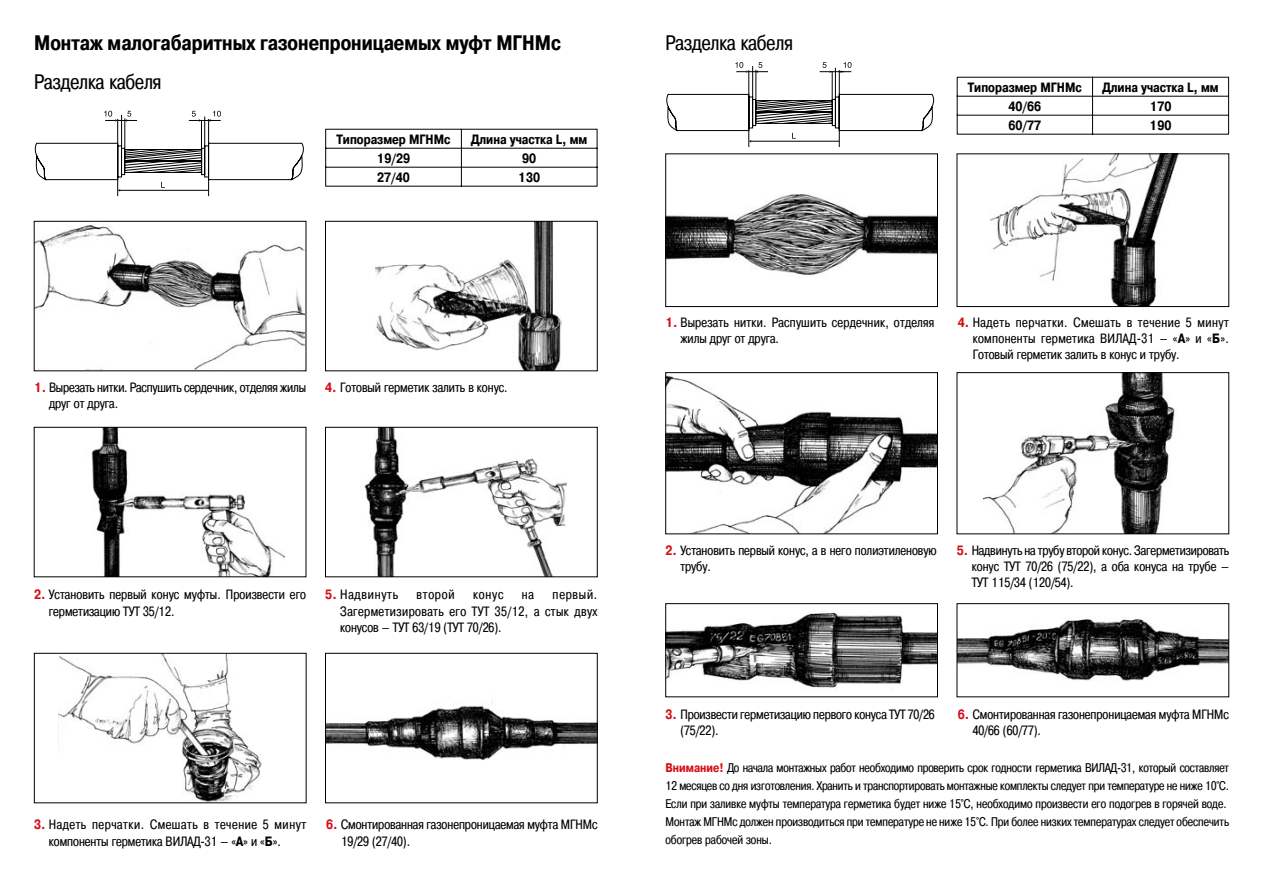
<style>
.page{position:relative;width:1263px;height:893px;background:#fff}
.page>*{position:absolute;margin:0;border:0;box-sizing:border-box;transform-origin:0 0}
.t1{font:700 21px "Pragmatica Cond C";color:#000}
.t2{font:21px "Pragmatica Cond C";color:#000}
.t3{font:13.5px/16.2px "Pragmatica Cond C";color:#000}
.t4{font:700 13.5px "Pragmatica Cond C";color:#000}
.t5{font:13.5px/16.2px "Pragmatica Cond C";letter-spacing:.04em;color:#000}
.t6{font:13.5px "Pragmatica Cond C";letter-spacing:.06em;color:#000}
.t7{font:12.6px/18px "Pragmatica Cond C";color:#000}
.s1{font-weight:700;color:#d40f18}
.s2{font-weight:700}
</style>
<div class="page">
<img style="left:667px;top:194px;width:269px;height:81px">
<div style="left:665px;top:154px;width:273px;height:153px;border:1px solid #000"></div>
<hr style="left:325px;top:129px;width:136px;height:1px;background:#000">
<hr style="left:462px;top:129px;width:135px;height:1px;background:#000">
<hr style="left:325px;top:148px;width:137px;height:1px;background:#000">
<hr style="left:462px;top:148px;width:135px;height:1px;background:#000">
<hr style="left:325px;top:167px;width:137px;height:1px;background:#000">
<svg style="left:325px;top:130px;width:1px;height:56px"></svg>
<hr style="left:462px;top:167px;width:135px;height:1px;background:#000">
<svg style="left:461px;top:129px;width:1px;height:58px"></svg>
<svg style="left:597px;top:130px;width:1px;height:56px"></svg>
<hr style="left:325px;top:186px;width:136px;height:1px;background:#000">
<hr style="left:462px;top:186px;width:135px;height:1px;background:#000">
<img style="left:36px;top:225px;width:268px;height:144px">
<div style="left:34px;top:221px;width:272px;height:150px;border:1px solid #000"></div>
<img style="left:959px;top:619px;width:268px;height:62px">
<div style="left:957px;top:603px;width:272px;height:94px;border:1px solid #000"></div>
<img style="left:327px;top:700px;width:268px;height:60px">
<div style="left:325px;top:653px;width:272px;height:150px;border:1px solid #000"></div>
<img style="left:984px;top:374px;width:191px;height:158px">
<div style="left:957px;top:372px;width:272px;height:162px;border:1px solid #000"></div>
<img style="left:364px;top:429px;width:203px;height:146px">
<div style="left:325px;top:427px;width:272px;height:150px;border:1px solid #000"></div>
<img style="left:990px;top:156px;width:189px;height:149px">
<div style="left:957px;top:154px;width:272px;height:153px;border:1px solid #000"></div>
<img style="left:375px;top:223px;width:186px;height:146px">
<div style="left:325px;top:221px;width:272px;height:150px;border:1px solid #000"></div>
<img style="left:667px;top:611px;width:269px;height:78px">
<div style="left:665px;top:603px;width:273px;height:94px;border:1px solid #000"></div>
<img style="left:59px;top:655px;width:203px;height:146px">
<div style="left:34px;top:653px;width:272px;height:150px;border:1px solid #000"></div>
<img style="left:667px;top:375px;width:269px;height:157px">
<div style="left:665px;top:372px;width:273px;height:162px;border:1px solid #000"></div>
<img style="left:91px;top:429px;width:193px;height:146px">
<div style="left:34px;top:427px;width:272px;height:150px;border:1px solid #000"></div>
<svg style="left:34px;top:111px;width:270px;height:86px"></svg>
<svg style="left:666px;top:62px;width:269px;height:85px"></svg>
<hr style="left:957px;top:77px;width:135px;height:1px;background:#000">
<hr style="left:1093px;top:77px;width:136px;height:1px;background:#000">
<hr style="left:957px;top:96px;width:136px;height:1px;background:#000">
<hr style="left:1093px;top:96px;width:136px;height:1px;background:#000">
<hr style="left:957px;top:115px;width:136px;height:1px;background:#000">
<svg style="left:957px;top:78px;width:1px;height:56px"></svg>
<hr style="left:1093px;top:115px;width:136px;height:1px;background:#000">
<svg style="left:1092px;top:77px;width:1px;height:58px"></svg>
<svg style="left:1228px;top:78px;width:1px;height:56px"></svg>
<hr style="left:957px;top:134px;width:135px;height:1px;background:#000">
<hr style="left:1093px;top:134px;width:136px;height:1px;background:#000">
<h1 class="t1" style="left:34px;top:31px;width:528px">Монтаж малогабаритных газонепроницаемых муфт МГНМс</h1>
<h1 class="t2" style="left:34px;top:69px;width:129px">Разделка кабеля</h1>
<p class="t4" style="left:336px;top:132px;width:116px">Типоразмер МГНМс</p>
<p class="t4" style="left:471px;top:132px;width:118px">Длина участка L, мм</p>
<p class="t4" style="left:377px;top:151px;width:35px">19/29</p>
<p class="t4" style="left:522px;top:151px;width:16px">90</p>
<p class="t4" style="left:377px;top:170px;width:34px">27/40</p>
<p class="t4" style="left:518px;top:170px;width:23px">130</p>
<p class="t3" style="left:49px;top:379px;width:259px;text-indent:-15px"><span class="s1">1.</span> Вырезать нитки. Распушить сердечник, отделяя жилы друг от друга.</p>
<p class="t3" style="left:325px;top:379px;width:184px"><span class="s1">4.</span> Готовый герметик залить в конус.</p>
<p class="t3" style="left:49px;top:587px;width:259px;text-indent:-15px"><span class="s1">2.</span> Установить первый конус муфты. Произвести его герметизацию ТУТ 35/12.</p>
<p class="t6" style="left:325px;top:587px;width:74px"><span class="s1">5.</span> Надвинуть</p>
<p class="t3" style="left:417px;top:587px;width:40px">второй</p>
<p class="t3" style="left:473px;top:587px;width:32px">конус</p>
<p class="t3" style="left:522px;top:587px;width:14px">на</p>
<p class="t3" style="left:340px;top:587px;width:259px;text-align:justify;text-indent:212px">первый.<br>Загерметизировать его ТУТ 35/12, а стык двух конусов – ТУТ 63/19 (ТУТ 70/26).</p>
<p class="t5" style="left:49px;top:817px;width:259px;text-indent:-15px"><span class="s1">3.</span> Надеть перчатки. Смешать в течение 5 минут компоненты герметика ВИЛАД-31 – «<span class="s2">А</span>» и «<span class="s2">Б</span>».</p>
<p class="t3" style="left:341px;top:817px;width:258px;text-indent:-15px"><span class="s1">6.</span> Смонтированная газонепроницаемая муфта МГНМс<br>19/29 (27/40).</p>
<h1 class="t2" style="left:665px;top:31px;width:129px">Разделка кабеля</h1>
<p class="t4" style="left:968px;top:80px;width:116px">Типоразмер МГНМс</p>
<p class="t4" style="left:1102px;top:80px;width:118px">Длина участка L, мм</p>
<p class="t4" style="left:1008px;top:99px;width:34px">40/66</p>
<p class="t4" style="left:1150px;top:99px;width:23px">170</p>
<p class="t4" style="left:1008px;top:118px;width:34px">60/77</p>
<p class="t4" style="left:1149px;top:118px;width:23px">190</p>
<p class="t3" style="left:680px;top:314px;width:256px;text-indent:-15px"><span class="s1">1.</span> Вырезать нитки. Распушить сердечник, отделяя жилы друг от друга.</p>
<p class="t3" style="left:973px;top:314px;width:258px;text-align:justify;text-indent:-15px"><span class="s1">4.</span> Надеть перчатки. Смешать в течение 5 минут компоненты герметика ВИЛАД-31 – «<span class="s2">А</span>» и «<span class="s2">Б</span>».<br>Готовый герметик залить в конус и трубу.</p>
<p class="t3" style="left:680px;top:542px;width:258px;text-indent:-15px"><span class="s1">2.</span> Установить первый конус, а в него полиэтиленовую трубу.</p>
<p class="t3" style="left:972px;top:542px;width:259px;text-align:justify;text-indent:-15px"><span class="s1">5.</span> Надвинуть на трубу второй конус. Загерметизировать конус ТУТ 70/26 (75/22), а оба конуса на трубе – ТУТ 115/34 (120/54).</p>
<p class="t3" style="left:680px;top:706px;width:256px;text-indent:-15px"><span class="s1">3.</span> Произвести герметизацию первого конуса ТУТ 70/26 (75/22).</p>
<p class="t3" style="left:973px;top:706px;width:258px;text-indent:-15px"><span class="s1">6.</span> Смонтированная газонепроницаемая муфта МГНМс<br>40/66 (60/77).</p>
<p class="t7" style="left:665px;top:758px;width:565px"><span class="s1">Внимание!</span> До начала монтажных работ необходимо проверить срок годности герметика ВИЛАД-31, который составляет 12 месяцев со дня изготовления. Хранить и транспортировать монтажные комплекты следует при температуре не ниже 10°С.<br>Если при заливке муфты температура герметика будет ниже 15°С, необходимо произвести его подогрев в горячей воде.<br>Монтаж МГНМс должен производиться при температуре не ниже 15°С. При более низких температурах следует обеспечить обогрев рабочей зоны.</p>
</div>
